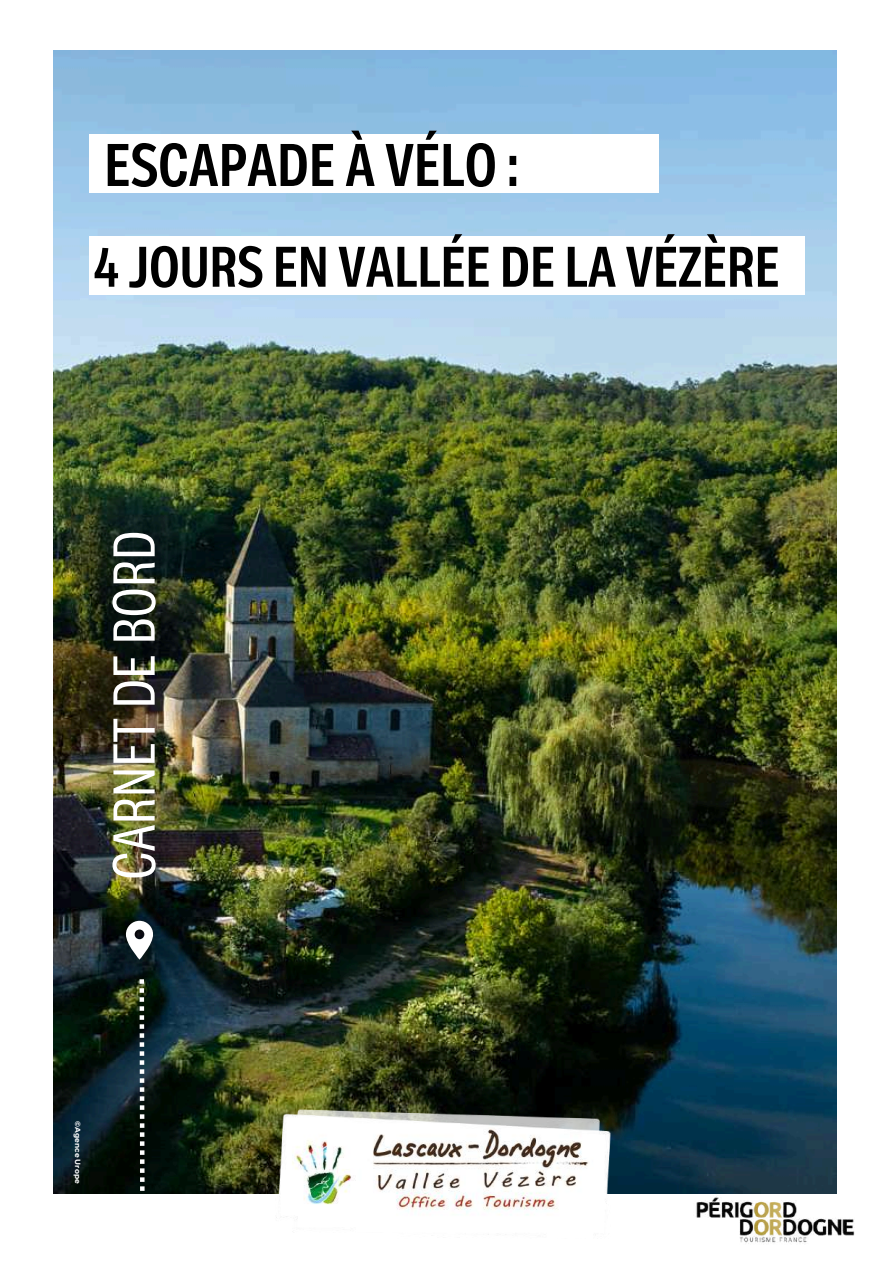
<style>
.page{position:relative;width:894px;height:1264px;background:#fff}
.page>*{position:absolute;margin:0;border:0;box-sizing:border-box;transform-origin:0 0}
.t1{font:700 60px "Body Text Slim";color:#000}
.t2{font:58.95px "Body Text Slim";color:#fff}
.t3{font:700 57px "Body Text Slim";color:#000}
.t4{font:700 7.5px "Montserrat";color:#fff}
</style>
<div class="page">
<img style="left:54px;top:51px;width:782px;height:1142px">
<img style="left:696px;top:1196px;width:159px;height:47px">
<img style="left:270px;top:1100px;width:354px;height:135px">
<svg style="left:126px;top:920px;width:27px;height:39px"></svg>
<div style="left:89px;top:134px;width:569px;height:59px;background:#fff"></div>
<div style="left:89px;top:236px;width:715px;height:59px;background:#fff"></div>
<svg style="left:139px;top:979px;width:6px;height:215px"></svg>
<p class="t1" style="left:104px;top:130px;width:416px">ESCAPADE À VÉLO :</p>
<p class="t3" style="left:94px;top:234px;width:687px">4 JOURS EN VALLÉE DE LA VÉZÈRE</p>
<p class="t2" style="left:100px;top:880px;width:351px;rotate:-90deg">CARNET DE BORD</p>
<p class="t4" style="left:82px;top:1121px;width:64px;rotate:90deg">©Agence Urope</p>
</div>
